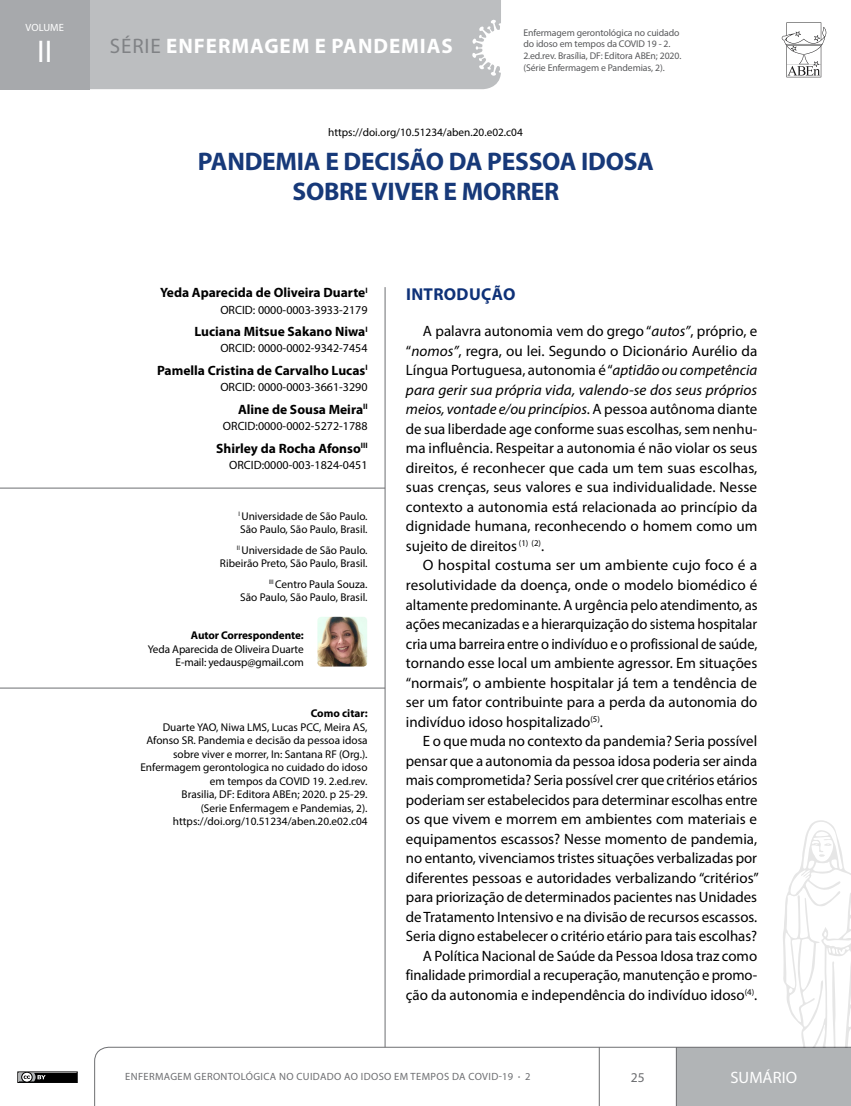
<style>
.page{position:relative;width:851px;height:1106px;background:#fff}
.page>*{position:absolute;margin:0;border:0;box-sizing:border-box;transform-origin:0 0}
.t1{font:31.5px "Myriad Pro";color:#fff}
.t2{font:700 25.5px/30px "Myriad Pro";letter-spacing:-.01em;color:#173979;text-align:center}
.t3{font:700 21px "Myriad Pro";letter-spacing:.045em;color:#fff}
.t4{font:700 17.25px "Myriad Pro";letter-spacing:.02em;color:#0e3178}
.t5{font:16.5px "Myriad Pro";letter-spacing:.005em;color:#fff}
.t6{font:15px/19.5px "Myriad Pro";letter-spacing:-.005em;color:#000;text-align:justify}
.t7{font:15px/19.5px "Myriad Pro";letter-spacing:-.005em;color:#000;text-align:justify;scale:1.04 1}
.t8{font:700 13.5px "Myriad Pro";color:#000}
.t9{font:13.5px "Myriad Pro";color:#6d6e71}
.t10{font:12px "Myriad Pro";color:#000}
.t11{font:11.25px/13.5px "Myriad Pro";color:#000;text-align:right}
.t12{font:700 11.25px "Myriad Pro";letter-spacing:-.01em;color:#000}
.t13{font:10.5px "Myriad Pro";letter-spacing:.035em;color:#6d6e71}
.t14{font:10.5px "Myriad Pro";letter-spacing:.005em;color:#fff}
.t15{font:9.75px/11.7px "Myriad Pro";letter-spacing:-.01em;color:#58595b}
.s1{font-weight:400;color:#808285}
.s2{font-style:italic}
.s3{font-size:7.5px}
</style>
<div class="page">
<svg style="left:94px;top:1046px;width:756px;height:60px"></svg>
<svg style="left:782px;top:820px;width:68px;height:227px"></svg>
<div style="left:89px;top:0;width:412px;height:89px;background:#bcbec0"></div>
<svg style="left:781px;top:22px;width:45px;height:55px"></svg>
<div style="left:0;top:0;width:89px;height:89px;background:#a7a9ac"></div>
<div style="left:17px;top:1071px;width:61px;height:11px;border:1px solid #000"></div>
<div style="left:19px;top:1073px;width:57px;height:8px;background:#000"></div>
<svg style="left:19px;top:1073px;width:27px;height:8px"></svg>
<hr style="left:385px;top:287px;width:1px;height:760px;background:#6d6e71">
<hr style="left:0;top:488px;width:385px;height:1px;background:#6d6e71">
<hr style="left:0;top:688px;width:385px;height:1px;background:#6d6e71">
<img style="left:317px;top:617px;width:50px;height:49px">
<p class="t14" style="left:25px;top:21px;width:40px">VOLUME</p>
<h1 class="t1" style="left:37px;top:32px;width:17px">II</h1>
<h3 class="t3" style="left:110px;top:34px;width:344px"><span class="s1">SÉRIE</span> ENFERMAGEM E PANDEMIAS</h3>
<p class="t15" style="left:523px;top:26px;width:159px">Enfermagem gerontológica no cuidado do idoso em tempos da COVID 19 - 2.<br>2.ed.rev. Brasília, DF: Editora ABEn; 2020. (Série Enfermagem e Pandemias, 2).</p>
<p class="t11" style="left:328px;top:126px;width:196px">https://doi.org/10.51234/aben.20.e02.c04</p>
<h2 class="t2" style="left:198px;top:147px;width:457px">PANDEMIA E DECISÃO DA PESSOA IDOSA<br>SOBRE VIVER E MORRER</h2>
<p class="t8" style="left:160px;top:285px;width:209px">Yeda Aparecida de Oliveira Duarte<sup>I</sup></p>
<p class="t10" style="left:220px;top:302px;width:149px">ORCID: 0000-0003-3933-2179</p>
<p class="t8" style="left:194px;top:324px;width:175px">Luciana Mitsue Sakano Niwa<sup>I</sup></p>
<p class="t10" style="left:220px;top:341px;width:149px">ORCID: 0000-0002-9342-7454</p>
<p class="t8" style="left:157px;top:363px;width:212px">Pamella Cristina de Carvalho Lucas<sup>I</sup></p>
<p class="t10" style="left:220px;top:380px;width:149px">ORCID: 0000-0003-3661-3290</p>
<p class="t8" style="left:238px;top:402px;width:131px">Aline de Sousa Meira<sup>II</sup></p>
<p class="t10" style="left:223px;top:418px;width:146px">ORCID:0000-0002-5272-1788</p>
<p class="t8" style="left:216px;top:440px;width:153px">Shirley da Rocha Afonso<sup>III</sup></p>
<p class="t10" style="left:229px;top:457px;width:140px">ORCID:0000-003-1824-0451</p>
<p class="t11" style="left:238px;top:509px;width:131px;text-align:left"><sup>I</sup> Universidade de São Paulo.<br>São Paulo, São Paulo, Brasil.</p>
<p class="t11" style="left:220px;top:543px;width:149px"><sup>II</sup> Universidade de São Paulo.<br>Ribeirão Preto, São Paulo, Brasil.</p>
<p class="t11" style="left:240px;top:577px;width:129px"><sup>III</sup> Centro Paula Souza.<br>São Paulo, São Paulo, Brasil.</p>
<p class="t12" style="left:191px;top:629px;width:114px">Autor Correspondente:</p>
<p class="t11" style="left:148px;top:642px;width:157px">Yeda Aparecida de Oliveira Duarte<br>E-mail: yedausp@gmail.com</p>
<p class="t12" style="left:311px;top:707px;width:58px">Como citar:</p>
<p class="t11" style="left:140px;top:720px;width:229px">Duarte YAO, Niwa LMS, Lucas PCC, Meira AS, Afonso SR. Pandemia e decisão da pessoa idosa sobre viver e morrer, In: Santana RF (Org.).<br>Enfermagem gerontologica no cuidado do idoso em tempos da COVID 19. 2.ed.rev.<br>Brasilia, DF: Editora ABEn; 2020. p 25-29.<br>(Serie Enfermagem e Pandemias, 2). https://doi.org/10.51234/aben.20.e02.c04</p>
<p class="t4" style="left:406px;top:284px;width:111px">INTRODUÇÃO</p>
<p class="t6" style="left:406px;top:321px;width:353px;text-indent:17px">A palavra autonomia vem do grego “<span class="s2">autos”</span>, próprio, e “<span class="s2">nomos”</span>, regra, ou lei. Segundo o Dicionário Aurélio da Língua Portuguesa, autonomia é “<span class="s2">aptidão ou competência para gerir sua própria vida, valendo-se dos seus próprios meios, vontade e/ou princípios</span>. A pessoa autônoma diante de sua liberdade age conforme suas escolhas, sem nenhu&shy;ma influência. Respeitar a autonomia é não violar os seus direitos, é reconhecer que cada um tem suas escolhas, suas crenças, seus valores e sua individualidade. Nesse contexto a autonomia está relacionada ao princípio da dignidade humana, reconhecendo o homem como um sujeito de direitos <sup>(1)</sup> <sup>(2)</sup>.</p>
<p class="t7" style="left:406px;top:555px;width:339px;text-indent:17px">O hospital costuma ser um ambiente cujo foco é a resolutividade da doença, onde o modelo biomédico é altamente predominante. A urgência pelo atendimento, as ações mecanizadas e a hierarquização do sistema hospitalar cria uma barreira entre o indivíduo e o profissional de saúde, tornando esse local um ambiente agressor. Em situações “normais”, o ambiente hospitalar já tem a tendência de ser um fator contribuinte para a perda da autonomia do indivíduo idoso hospitalizado<sup>(5)</sup>.</p>
<p class="t6" style="left:406px;top:731px;width:354px;text-align:right">E o que muda no contexto da pandemia? Seria possível pensar que a autonomia da pessoa idosa poderia ser ainda mais comprometida? Seria possível crer que critérios etários poderiam ser estabelecidos para determinar escolhas entre os que vivem e morrem em ambientes com materiais e equipamentos escassos? Nesse momento de pandemia, no entanto, vivenciamos tristes situações verbalizadas por diferentes pessoas e autoridades verbalizando “critérios” para priorização de determinados pacientes nas Unidades de Tratamento Intensivo e na divisão de recursos escassos.<br>Seria digno estabelecer o critério etário para tais escolhas?<br>A Política Nacional de Saúde da Pessoa Idosa traz como finalidade primordial a recuperação, manutenção e promo&shy;ção da autonomia e independência do indivíduo idoso<sup>(4)</sup>.</p>
<p class="t13" style="left:125px;top:1070px;width:407px">ENFERMAGEM GERONTOLÓGICA NO CUIDADO AO IDOSO EM TEMPOS DA COVID-19 <span class="s3">•</span> 2</p>
<p class="t9" style="left:630px;top:1068px;width:15px">25</p>
<p class="t5" style="left:730px;top:1067px;width:68px">SUMÁRIO</p>
</div>
